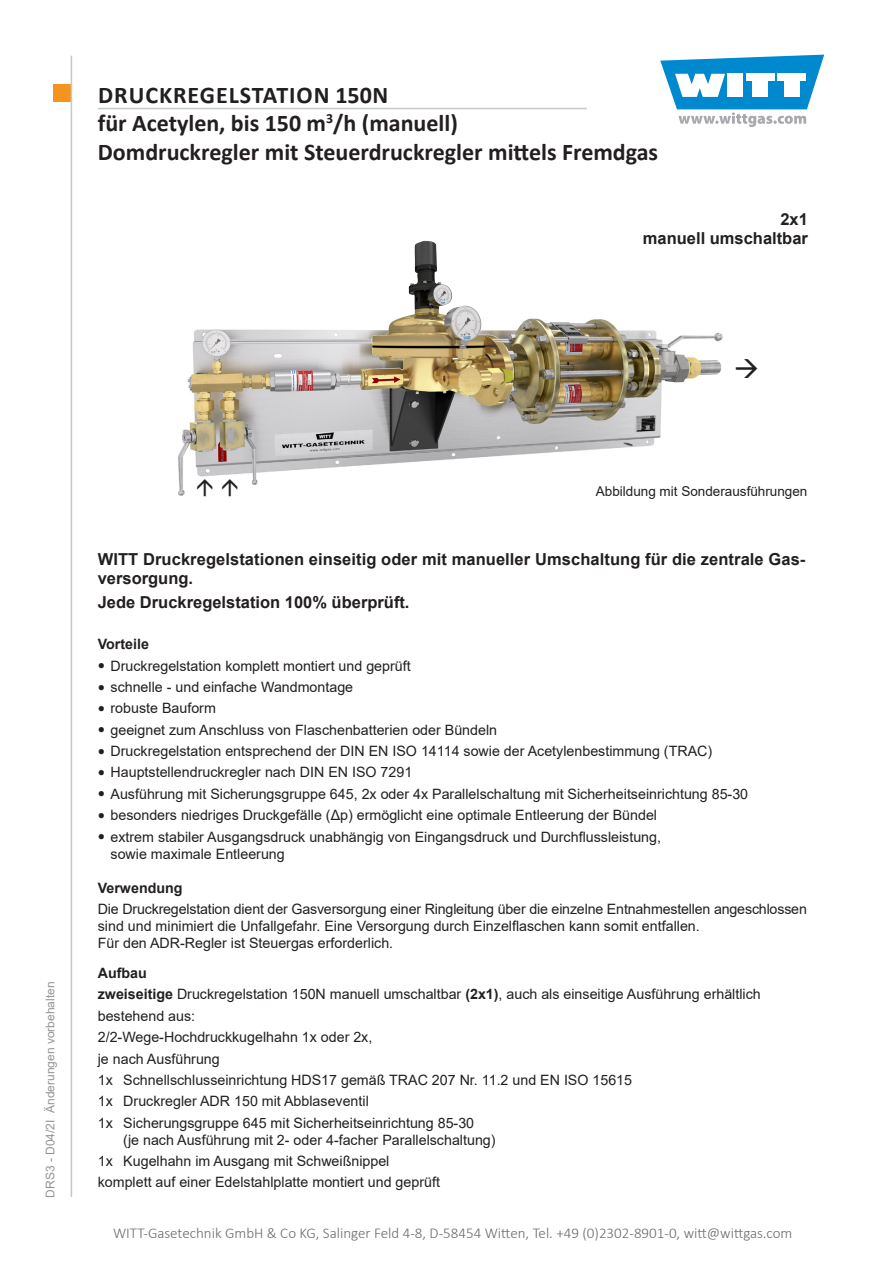
<style>
.page{position:relative;width:893px;height:1263px;background:#fff}
.page>*{position:absolute;margin:0;border:0;box-sizing:border-box;transform-origin:0 0}
.t1{font:700 24px/28.8px "Calibri";color:#231f20}
.t2{font:700 16.5px/19.5px "Arial";letter-spacing:.005em;color:#231f20}
.t3{font:300 15px "Calibri";color:#6b6b6e}
.t4{font:14.25px/21.3px "Arial";color:#231f20}
.t5{font:700 14.25px "Arial";color:#231f20}
.t6{font:13.5px "Arial";color:#231f20}
.t7{font:12px "Arial";color:#939598}
.s1{font-family:"Bookman Old Style";font-size:12px}
.s2{font-weight:700}
</style>
<div class="page">
<div style="left:53px;top:85px;width:17px;height:17px;background:#f4931d"></div>
<svg style="left:660px;top:55px;width:164px;height:72px"></svg>
<hr style="left:71px;top:56px;width:1px;height:1141px;background:#c7c8ca">
<hr style="left:98px;top:108px;width:489px;height:1px;background:#c7c8ca">
<img style="left:178px;top:318px;width:545px;height:178px">
<img style="left:363px;top:241px;width:152px;height:165px">
<svg style="left:197px;top:480px;width:41px;height:16px"></svg>
<h1 class="t1" style="left:98px;top:80px;width:562px">DRUCKREGELSTATION 150N<br>für Acetylen, bis 150 m<sup>3</sup>/h (manuell)<br>Domdruckregler mit Steuerdruckregler mittels Fremdgas</h1>
<p class="t2" style="left:643px;top:209px;width:167px;text-align:right">2x1<br>manuell umschaltbar</p>
<p class="t7" style="left:42px;top:1197px;width:218px;rotate:-90deg">DRS3 - D04/2I Änderungen vorbehalten</p>
<p class="t6" style="left:596px;top:482px;width:213px">Abbildung mit Sonderausführungen</p>
<p class="t2" style="left:98px;top:549px;width:709px">WITT Druckregelstationen einseitig oder mit manueller Umschaltung für die zentrale Gas&shy;versorgung.</p>
<p class="t2" style="left:98px;top:593px;width:313px">Jede Druckregelstation 100% überprüft.</p>
<p class="t5" style="left:98px;top:634px;width:53px">Vorteile</p>
<p class="t4" style="left:98px;top:655px;width:314px"><span class="s1">●</span> Druckregelstation komplett montiert und geprüft</p>
<p class="t4" style="left:98px;top:676px;width:257px"><span class="s1">●</span> schnelle - und einfache Wandmontage</p>
<p class="t4" style="left:98px;top:698px;width:120px"><span class="s1">●</span> robuste Bauform</p>
<p class="t4" style="left:98px;top:719px;width:401px"><span class="s1">●</span> geeignet zum Anschluss von Flaschenbatterien oder Bündeln</p>
<p class="t4" style="left:98px;top:740px;width:616px"><span class="s1">●</span> Druckregelstation entsprechend der DIN EN ISO 14114 sowie der Acetylenbestimmung (TRAC)</p>
<p class="t4" style="left:98px;top:762px;width:316px"><span class="s1">●</span> Hauptstellendruckregler nach DIN EN ISO 7291</p>
<p class="t4" style="left:98px;top:783px;width:652px"><span class="s1">●</span> Ausführung mit Sicherungsgruppe 645, 2x oder 4x Parallelschaltung mit Sicherheitseinrichtung 85-30</p>
<p class="t4" style="left:98px;top:804px;width:561px"><span class="s1">●</span> besonders niedriges Druckgefälle (Δp) ermöglicht eine optimale Entleerung der Bündel</p>
<p class="t4" style="left:111px;top:828px;width:552px;line-height:17.1px;text-indent:-13px"><span class="s1">●</span> extrem stabiler Ausgangsdruck unabhängig von Eingangsdruck und Durchflussleistung, sowie maximale Entleerung</p>
<p class="t5" style="left:98px;top:878px;width:86px">Verwendung</p>
<p class="t4" style="left:98px;top:900px;width:711px;line-height:17.1px">Die Druckregelstation dient der Gasversorgung einer Ringleitung über die einzelne Entnahmestellen angeschlossen sind und minimiert die Unfallgefahr. Eine Versorgung durch Einzelflaschen kann somit entfallen.<br>Für den ADR-Regler ist Steuergas erforderlich.</p>
<p class="t4" style="left:98px;top:962px;width:664px"><span class="s2">Aufbau<br>zweiseitige</span> Druckregelstation 150N manuell umschaltbar <span class="s2">(2x1)</span>, auch als einseitige Ausführung erhältlich bestehend aus:<br>2/2-Wege-Hochdruckkugelhahn 1x oder 2x,<br>je nach Ausführung<br>1x Schnellschlusseinrichtung HDS17 gemäß TRAC 207 Nr. 11.2 und EN ISO 15615<br>1x Druckregler ADR 150 mit Abblaseventil<br>1x Sicherungsgruppe 645 mit Sicherheitseinrichtung 85-30</p>
<p class="t4" style="left:98px;top:1129px;width:399px;text-indent:26px">(je nach Ausführung mit 2- oder 4-facher Parallelschaltung)<br>1x Kugelhahn im Ausgang mit Schweißnippel<br>komplett auf einer Edelstahlplatte montiert und geprüft</p>
<p class="t3" style="left:113px;top:1224px;width:681px">WITT-Gasetechnik GmbH &amp; Co KG, Salinger Feld 4-8, D-58454 Witten, Tel. +49 (0)2302-8901-0, witt@wittgas.com</p>
</div>
